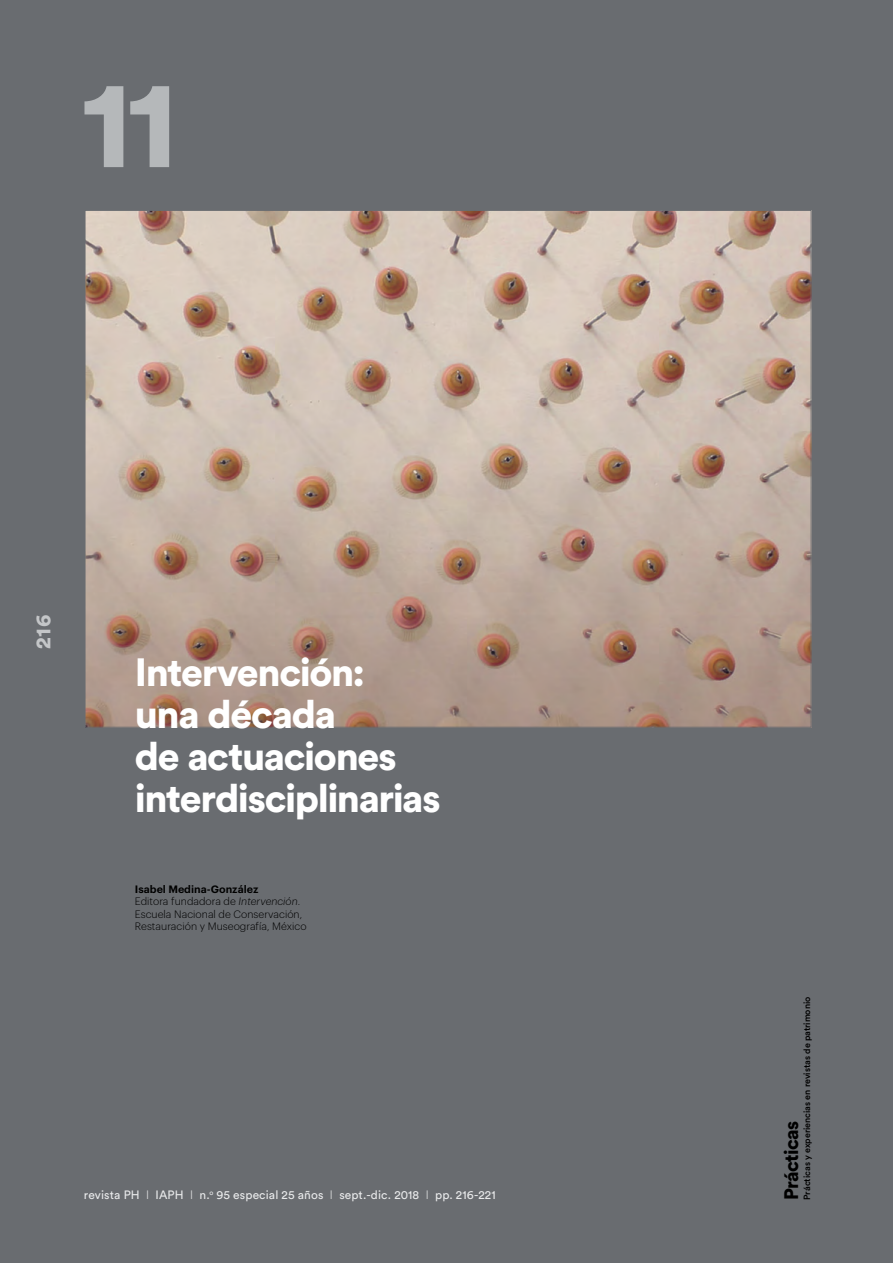
<style>
.page{position:relative;width:893px;height:1263px;background:#696c70}
.page>*{position:absolute;margin:0;border:0;box-sizing:border-box;transform-origin:0 0}
.t1{font:900 124.65px "Circular Std";color:#b5b8ba}
.t2{font:900 39px/42px "Circular Std";letter-spacing:-.035em;color:#fff}
.t3{font:900 21px "Circular Std";color:#c4c6c8}
.t4{font:900 19.35px "Circular Std";letter-spacing:-.035em;color:#000}
.t5{font:12px "Circular Std";letter-spacing:.01em;color:#e9eaeb}
.t6{font:300 10.5px/12.6px "Graphik LCG";color:#000}
.t7{font:500 9px "Circular Std";letter-spacing:-.005em;color:#000}
.s1{font-weight:600}
.s2{font-style:italic}
.s3{font-family:"Graphik LCG";font-weight:300}
</style>
<div class="page">
<img style="left:87px;top:212px;width:722px;height:513px">
<h1 class="t1" style="left:80px;top:40px;width:99px">11</h1>
<h3 class="t3" style="left:29px;top:649px;width:35px;rotate:-90deg">216</h3>
<h2 class="t2" style="left:135px;top:650px;width:307px">Intervención:<br>una década<br>de actuaciones interdisciplinarias</h2>
<p class="t6" style="left:135px;top:881px;width:173px"><span class="s1">Isabel Medina-González<br></span>Editora fundadora de <span class="s2">Intervención</span>.<br>Escuela Nacional de Conservación, Restauración y Museografía, México</p>
<p class="t5" style="left:84px;top:1188px;width:413px">revista PH <span class="s3">I</span> IAPH <span class="s3">I</span> n.<sup>o</sup> 95 especial 25 años <span class="s3">I</span> sept.-dic. 2018 <span class="s3">I</span> pp. 216-221</p>
<p class="t7" style="left:801px;top:1200px;width:205px;rotate:-90deg">Prácticas y experiencias en revistas de patrimonio</p>
<h3 class="t4" style="left:778px;top:1200px;width:81px;rotate:-90deg">Prácticas</h3>
</div>
